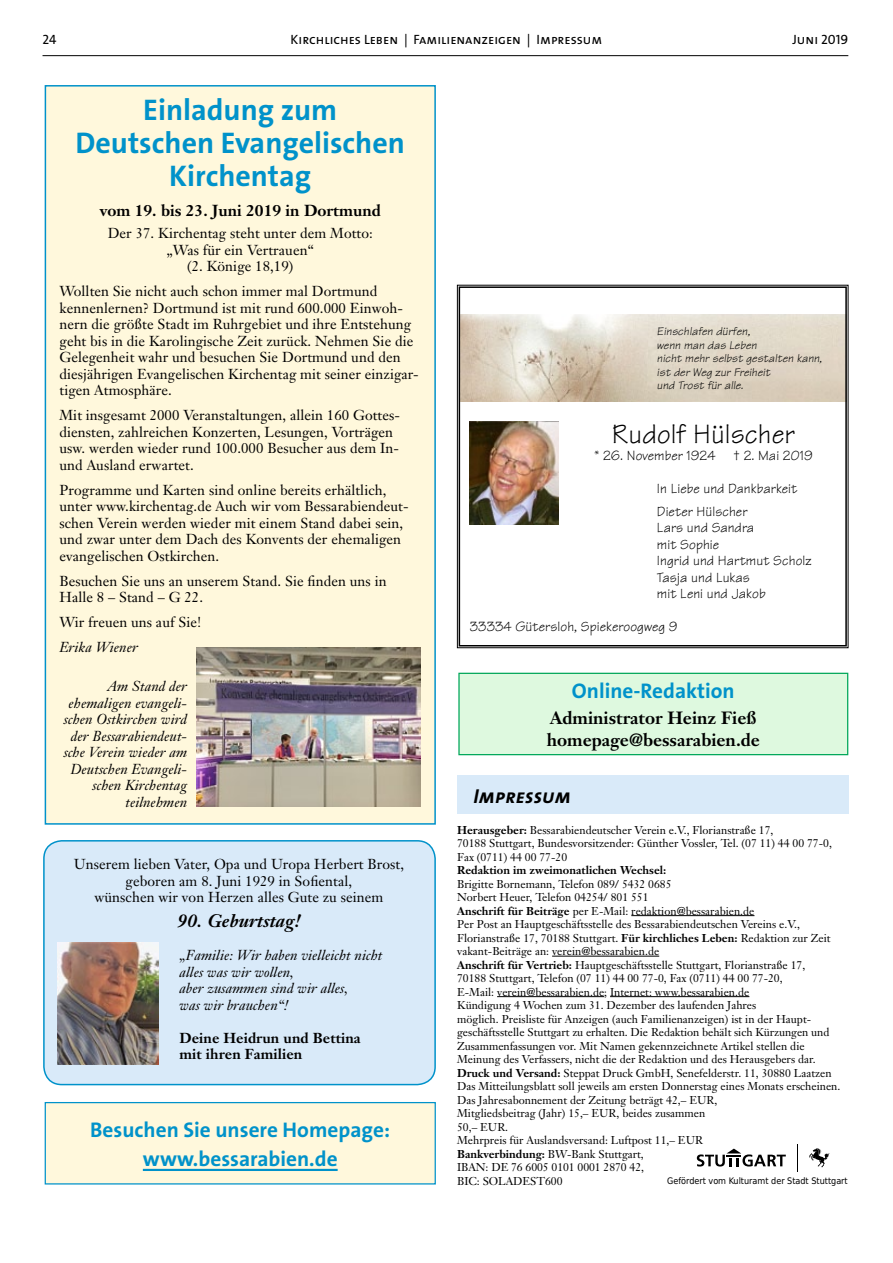
<style>
.page{position:relative;width:893px;height:1263px;background:#fff}
.page>*{position:absolute;margin:0;border:0;box-sizing:border-box;transform-origin:0 0}
.t1{font:700 30px/33px "The Sans B7";color:#0092ca;text-align:center}
.t2{font:28.5px "Tekton";letter-spacing:.005em;color:#000}
.t3{font:700 21.3px/29.1px "The Sans B7";color:#0092ca;text-align:center}
.t4{font:italic 20.25px "The Sans Bold Caps";letter-spacing:.005em;color:#000}
.t5{font:italic 700 18px "Janson Text";letter-spacing:.005em;color:#000}
.t6{font:700 17.55px/22.5px "Janson Text";color:#000}
.t7{font:700 15.75px "Janson Text";color:#000}
.t8{font:14.25px/16.5px "Janson Text";letter-spacing:.005em;color:#000}
.t9{font:italic 14.25px/16.5px "Janson Text";letter-spacing:.005em;color:#000}
.t10{font:14.25px/16.5px "Tekton";letter-spacing:.005em;color:#000}
.t11{font:700 14.25px/16.5px "Janson Text";letter-spacing:.005em;color:#000}
.t12{font:13.5px "The Sans Caps";color:#000}
.t13{font:italic 12px/13.5px "Tekton";letter-spacing:.005em;color:#000}
.t14{font:11.25px/13.5px "Janson Text";color:#000}
.t15{font:700 11.25px "Janson Text";color:#000}
.t16{font:9px "DejaVu Sans Condensed";color:#000}
.s1{font-weight:700}
</style>
<div class="page">
<hr style="left:43px;top:55px;width:805px;height:1px;background:#000">
<hr style="left:631px;top:915px;width:123px;height:1px;background:#000">
<hr style="left:552px;top:956px;width:107px;height:1px;background:#000">
<hr style="left:497px;top:996px;width:107px;height:1px;background:#000">
<hr style="left:610px;top:996px;width:139px;height:1px;background:#000">
<div style="left:457px;top:775px;width:391px;height:38px;background:#d9eaf9"></div>
<svg style="left:697px;top:1148px;width:89px;height:18px"></svg>
<svg style="left:809px;top:1148px;width:20px;height:19px"></svg>
<svg style="left:797px;top:1144px;width:1px;height:28px"></svg>
<div style="left:459px;top:673px;width:389px;height:82px;background:#def9df"></div>
<div style="left:458px;top:673px;width:390px;height:82px;border:1px solid #00a759"></div>
<div style="left:45px;top:1102px;width:390px;height:82px;background:#fff8dc"></div>
<hr style="left:143px;top:1169px;width:195px;height:2px;background:#0092ca">
<div style="left:45px;top:1102px;width:391px;height:82px;border:1px solid #0092ca"></div>
<svg style="left:457px;top:285px;width:392px;height:363px"></svg>
<div style="left:459px;top:286px;width:388px;height:360px;border:2px solid #000"></div>
<img style="left:470px;top:422px;width:88px;height:102px">
<div style="left:44px;top:841px;width:391px;height:243px;background:#d9eaf9;border-radius:18px"></div>
<div style="left:43px;top:840px;width:393px;height:245px;border:2px solid #0092ca;border-radius:18px"></div>
<img style="left:57px;top:943px;width:101px;height:121px">
<div style="left:45px;top:85px;width:391px;height:740px;background:#fff8dc;border:2px solid #0092ca"></div>
<img style="left:196px;top:647px;width:225px;height:160px">
<p class="t12" style="left:43px;top:28px;width:16px">24</p>
<p class="t12" style="left:291px;top:28px;width:313px">Kirchliches Leben | Familienanzeigen | Impressum</p>
<p class="t12" style="left:792px;top:28px;width:57px">Juni 2019</p>
<h1 class="t1" style="left:76px;top:94px;width:331px">Einladung zum<br>Deutschen Evangelischen<br>Kirchentag</h1>
<h3 class="t7" style="left:100px;top:200px;width:282px">vom 19. bis 23. Juni 2019 in Dortmund</h3>
<p class="t8" style="left:108px;top:225px;width:267px;text-align:center">Der 37. Kirchentag steht unter dem Motto: „Was für ein Vertrauen“<br>(2. Könige 18,19)</p>
<p class="t8" style="left:60px;top:283px;width:361px">Wollten Sie nicht auch schon immer mal Dortmund kennenlernen? Dortmund ist mit rund 600.000 Einwoh&shy;nern die größte Stadt im Ruhrgebiet und ihre Entstehung geht bis in die Karolingische Zeit zurück. Nehmen Sie die Gelegenheit wahr und besuchen Sie Dortmund und den diesjährigen Evangelischen Kirchentag mit seiner einzigar&shy;tigen Atmosphäre.</p>
<p class="t8" style="left:60px;top:407px;width:342px">Mit insgesamt 2000 Veranstaltungen, allein 160 Gottes&shy;diensten, zahlreichen Konzerten, Lesungen, Vorträgen usw. werden wieder rund 100.000 Besucher aus dem In&shy;und Ausland erwartet.</p>
<p class="t8" style="left:60px;top:482px;width:351px">Programme und Karten sind online bereits erhältlich, unter www.kirchentag.de Auch wir vom Bessarabiendeut&shy;schen Verein werden wieder mit einem Stand dabei sein, und zwar unter dem Dach des Konvents der ehemaligen evangelischen Ostkirchen.</p>
<p class="t8" style="left:60px;top:573px;width:329px">Besuchen Sie uns an unserem Stand. Sie finden uns in<br>Halle 8 – Stand – G 22.</p>
<p class="t8" style="left:60px;top:614px;width:143px">Wir freuen uns auf Sie!</p>
<p class="t9" style="left:60px;top:639px;width:80px">Erika Wiener</p>
<p class="t9" style="left:64px;top:678px;width:125px;text-align:right">Am Stand der ehemaligen evangeli&shy;schen Ostkirchen wird der Bessarabiendeut&shy;sche Verein wieder am<br>Deutschen Evangeli&shy;schen Kirchentag teilnehmen</p>
<p class="t8" style="left:74px;top:856px;width:332px;text-align:center">Unserem lieben Vater, Opa und Uropa Herbert Brost, geboren am 8. Juni 1929 in Sofiental,<br>wünschen wir von Herzen alles Gute zu seinem</p>
<h3 class="t5" style="left:177px;top:909px;width:125px">90. Geburtstag!</h3>
<p class="t9" style="left:180px;top:947px;width:204px">„Familie: Wir haben vielleicht nicht alles was wir wollen,<br>aber zusammen sind wir alles,<br>was wir brauchen“!</p>
<p class="t11" style="left:180px;top:1029px;width:183px">Deine Heidrun und Bettina mit ihren Familien</p>
<h3 class="t3" style="left:90px;top:1115px;width:302px">Besuchen Sie unsere Homepage: www.bessarabien.de</h3>
<p class="t13" style="left:657px;top:325px;width:167px">Einschlafen dürfen,<br>wenn man das Leben<br>nicht mehr selbst gestalten kann, ist der Weg zur Freiheit<br>und Trost für alle.</p>
<h2 class="t2" style="left:612px;top:416px;width:184px">Rudolf Hülscher</h2>
<p class="t10" style="left:594px;top:447px;width:123px">* 26. November 1924</p>
<p class="t10" style="left:734px;top:447px;width:80px">† 2. Mai 2019</p>
<p class="t10" style="left:657px;top:477px;width:142px;line-height:22.8px">In Liebe und Dankbarkeit<br>Dieter Hülscher</p>
<p class="t10" style="left:657px;top:519px;width:156px">Lars und Sandra<br>mit Sophie<br>Ingrid und Hartmut Scholz<br>Tasja und Lukas<br>mit Leni und Jakob</p>
<p class="t10" style="left:470px;top:618px;width:209px">33334 Gütersloh, Spiekeroogweg 9</p>
<h3 class="t3" style="left:572px;top:677px;width:164px">Online-Redaktion</h3>
<h3 class="t6" style="left:547px;top:706px;width:215px">Administrator Heinz Fieß homepage@bessarabien.de</h3>
<h3 class="t4" style="left:473px;top:779px;width:99px">Impressum</h3>
<p class="t14" style="left:457px;top:823px;width:376px"><span class="s1">Herausgeber:</span> Bessarabiendeutscher Verein e.V., Florianstraße 17,<br>70188 Stuttgart, Bundesvorsitzender: Günther Vossler, Tel. (07 11) 44 00 77-0,<br>Fax (0711) 44 00 77-20</p>
<p class="t15" style="left:457px;top:863px;width:211px">Redaktion im zweimonatlichen Wechsel:</p>
<p class="t14" style="left:457px;top:877px;width:385px">Brigitte Bornemann, Telefon 089/ 5432 0685<br>Norbert Heuer, Telefon 04254/ 801 551<br><span class="s1">Anschrift für Beiträge</span> per E-Mail: redaktion@bessarabien.de<br>Per Post an Hauptgeschäftsstelle des Bessarabiendeutschen Vereins e.V., Florianstraße 17, 70188 Stuttgart. <span class="s1">Für kirchliches Leben:</span> Redaktion zur Zeit vakant-Beiträge an: verein@bessarabien.de<br><span class="s1">Anschrift für Vertrieb:</span> Hauptgeschäftsstelle Stuttgart, Florianstraße 17,<br>70188 Stuttgart, Telefon (07 11) 44 00 77-0, Fax (0711) 44 00 77-20,<br>E-Mail: verein@bessarabien.de; Internet: www.bessarabien.de<br>Kündigung 4 Wochen zum 31. Dezember des laufenden Jahres<br>möglich. Preisliste für Anzeigen (auch Familienanzeigen) ist in der Haupt&shy;geschäftsstelle Stuttgart zu erhalten. Die Redaktion behält sich Kürzungen und Zusammenfassungen vor. Mit Namen gekennzeichnete Artikel stellen die Meinung des Verfassers, nicht die der Redaktion und des Herausgebers dar.<br><span class="s1">Druck und Versand:</span> Steppat Druck GmbH, Senefelderstr. 11, 30880 Laatzen Das Mitteilungsblatt soll jeweils am ersten Donnerstag eines Monats erscheinen.<br>Das Jahresabonnement der Zeitung beträgt 42,– EUR,<br>Mitgliedsbeitrag (Jahr) 15,– EUR, beides zusammen<br>50,– EUR.<br>Mehrpreis für Auslandsversand: Luftpost 11,– EUR<br><span class="s1">Bankverbindung:</span> BW-Bank Stuttgart,<br>IBAN: DE 76 6005 0101 0001 2870 42,<br>BIC: SOLADEST600</p>
<p class="t16" style="left:667px;top:1173px;width:182px">Gefördert vom Kulturamt der Stadt Stuttgart</p>
</div>
